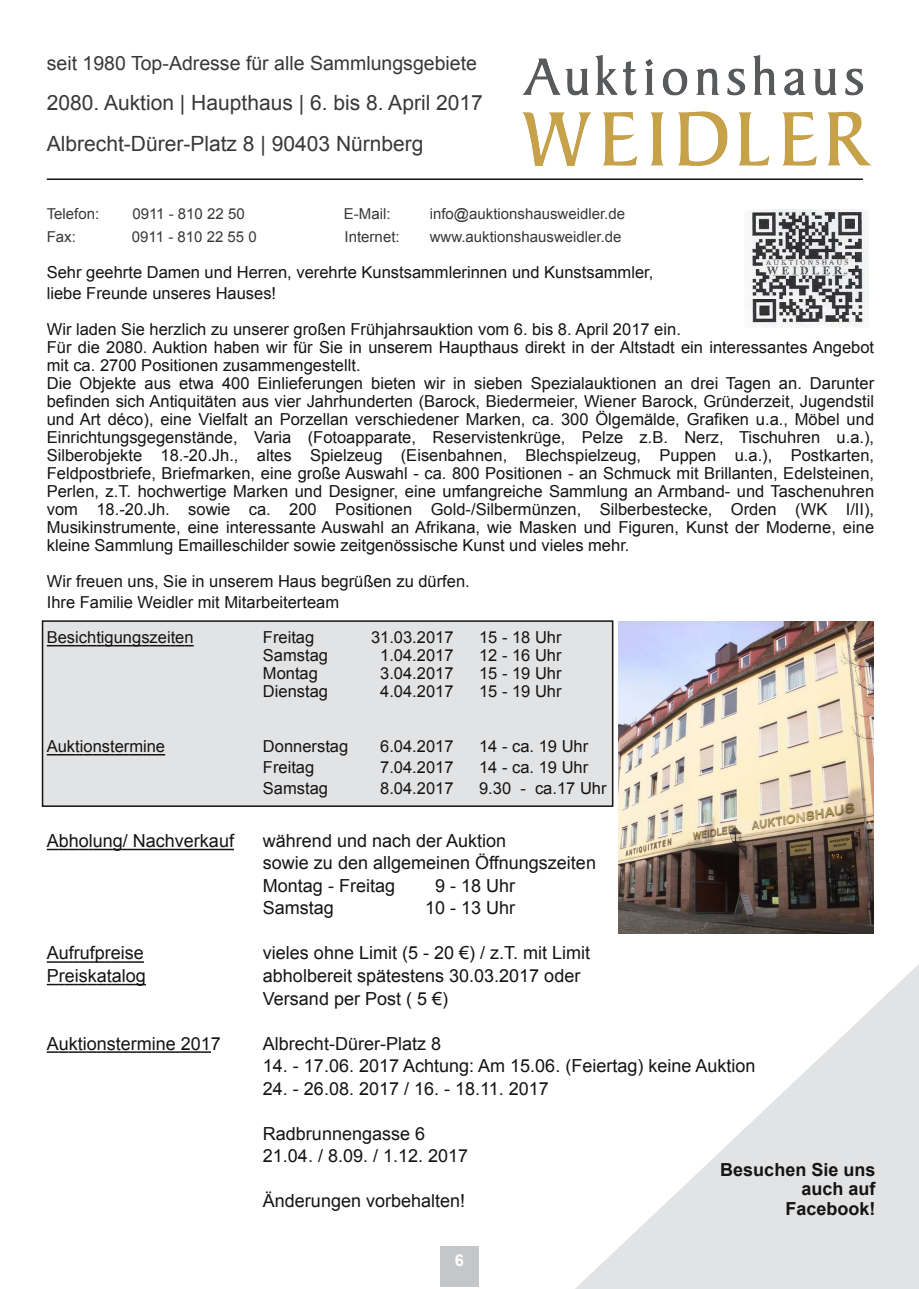
<style>
.page{position:relative;width:919px;height:1289px;background:#fff}
.page>*{position:absolute;margin:0;border:0;box-sizing:border-box;transform-origin:0 0}
.t1{font:21px/40.5px "Arial";color:#383838}
.t2{font:19.5px "Arial";color:#383838}
.t3{font:18px/22.5px "Arial";color:#161413}
.t4{font:700 18px/19.5px "Arial";color:#161413;text-align:right}
.t5{font:16.5px/18px "Arial";color:#161413}
.t6{font:700 16.5px "Arial";color:#fff}
.t7{font:15px "Arial";color:#383838}
.s1{color:#e2e3e4}
.s2{color:#fff}
</style>
<div class="page">
<div style="left:43px;top:621px;width:569px;height:185px;background:#e2e3e4"></div>
<div style="left:42px;top:620px;width:571px;height:187px;border:2px solid #161413"></div>
<svg style="left:47px;top:645px;width:147px;height:1px"></svg>
<svg style="left:47px;top:754px;width:118px;height:1px"></svg>
<div style="left:440px;top:1246px;width:38px;height:41px;background:#c4c6c7"></div>
<svg style="left:576px;top:965px;width:342px;height:323px"></svg>
<img style="left:618px;top:621px;width:255px;height:312px">
<hr style="left:47px;top:178px;width:815px;height:2px;background:#161413">
<img style="left:747px;top:209px;width:121px;height:118px">
<img style="left:522px;top:55px;width:349px;height:110px">
<svg style="left:47px;top:848px;width:187px;height:2px"></svg>
<svg style="left:47px;top:961px;width:97px;height:1px"></svg>
<svg style="left:47px;top:983px;width:99px;height:2px"></svg>
<svg style="left:47px;top:1051px;width:164px;height:1px"></svg>
<p class="t2" style="left:47px;top:55px;width:431px">seit 1980 Top-Adresse für alle Sammlungsgebiete</p>
<p class="t1" style="left:47px;top:84px;width:437px">2080. Auktion | Haupthaus | 6. bis 8. April 2017<br>Albrecht-Dürer-Platz 8 | 90403 Nürnberg</p>
<p class="t7" style="left:47px;top:208px;width:54px">Telefon:</p>
<p class="t7" style="left:132px;top:208px;width:114px">0911 - 810 22 50</p>
<p class="t7" style="left:344px;top:208px;width:48px">E-Mail:</p>
<p class="t7" style="left:429px;top:208px;width:197px">info@auktionshausweidler.de</p>
<p class="t7" style="left:47px;top:231px;width:31px">Fax:</p>
<p class="t7" style="left:132px;top:231px;width:126px">0911 - 810 22 55 0</p>
<p class="t7" style="left:344px;top:231px;width:57px">Internet:</p>
<p class="t7" style="left:429px;top:231px;width:193px">www.auktionshausweidler.de</p>
<p class="t5" style="left:47px;top:263px;width:608px;line-height:21px">Sehr geehrte Damen und Herren, verehrte Kunstsammlerinnen und Kunstsammler, liebe Freunde unseres Hauses!</p>
<p class="t5" style="left:47px;top:321px;width:828px">Wir laden Sie herzlich zu unserer großen Frühjahrsauktion vom 6. bis 8. April 2017 ein.<br>Für die 2080. Auktion haben wir für Sie in unserem Haupthaus direkt in der Altstadt ein interessantes Angebot mit ca. 2700 Positionen zusammengestellt.<br>Die Objekte aus etwa 400 Einlieferungen bieten wir in sieben Spezialauktionen an drei Tagen an. Darunter befinden sich Antiquitäten aus vier Jahrhunderten (Barock, Biedermeier, Wiener Barock, Gründerzeit, Jugendstil und Art déco), eine Vielfalt an Porzellan verschiedener Marken, ca. 300 Ölgemälde, Grafiken u.a., Möbel und Einrichtungsgegenstände, Varia (Fotoapparate, Reservistenkrüge, Pelze z.B. Nerz, Tischuhren u.a.), Silberobjekte 18.-20.Jh., altes Spielzeug (Eisenbahnen, Blechspielzeug, Puppen u.a.), Postkarten, Feldpostbriefe, Briefmarken, eine große Auswahl - ca. 800 Positionen - an Schmuck mit Brillanten, Edelsteinen, Perlen, z.T. hochwertige Marken und Designer, eine umfangreiche Sammlung an Armband- und Taschenuhren vom 18.-20.Jh. sowie ca. 200 Positionen Gold-/Silbermünzen, Silberbestecke, Orden (WK I/II), Musikinstrumente, eine interessante Auswahl an Afrikana, wie Masken und Figuren, Kunst der Moderne, eine kleine Sammlung Emailleschilder sowie zeitgenössische Kunst und vieles mehr.</p>
<p class="t5" style="left:47px;top:572px;width:424px;line-height:21px">Wir freuen uns, Sie in unserem Haus begrüßen zu dürfen.<br>Ihre Familie Weidler mit Mitarbeiterteam</p>
<p class="t5" style="left:47px;top:630px;width:148px">Besichtigungszeiten</p>
<p class="t5" style="left:263px;top:630px;width:53px">Freitag</p>
<p class="t5" style="left:371px;top:630px;width:84px">31.03.2017</p>
<p class="t5" style="left:479px;top:630px;width:84px">15 - 18 Uhr</p>
<p class="t5" style="left:263px;top:648px;width:67px">Samstag</p>
<p class="t5" style="left:371px;top:648px;width:84px"><span class="s1">0</span>1.04.2017</p>
<p class="t5" style="left:479px;top:648px;width:84px">12 - 16 Uhr</p>
<p class="t5" style="left:263px;top:666px;width:57px">Montag</p>
<p class="t5" style="left:371px;top:666px;width:84px"><span class="s1">0</span>3.04.2017</p>
<p class="t5" style="left:479px;top:666px;width:84px">15 - 19 Uhr</p>
<p class="t5" style="left:263px;top:684px;width:67px">Dienstag</p>
<p class="t5" style="left:371px;top:684px;width:84px"><span class="s1">0</span>4.04.2017</p>
<p class="t5" style="left:479px;top:684px;width:84px">15 - 19 Uhr</p>
<p class="t5" style="left:47px;top:739px;width:120px">Auktionstermine</p>
<p class="t5" style="left:263px;top:739px;width:87px">Donnerstag</p>
<p class="t5" style="left:371px;top:739px;width:84px"><span class="s1">0</span>6.04.2017</p>
<p class="t5" style="left:479px;top:739px;width:111px">14 - ca. 19 Uhr</p>
<p class="t5" style="left:263px;top:759px;width:53px">Freitag</p>
<p class="t5" style="left:371px;top:759px;width:84px"><span class="s1">0</span>7.04.2017</p>
<p class="t5" style="left:479px;top:759px;width:111px">14 - ca. 19 Uhr</p>
<p class="t5" style="left:263px;top:780px;width:67px">Samstag</p>
<p class="t5" style="left:371px;top:780px;width:84px"><span class="s1">0</span>8.04.2017</p>
<p class="t5" style="left:479px;top:780px;width:129px">9.30 - ca.17 Uhr</p>
<p class="t3" style="left:47px;top:831px;width:189px">Abholung/ Nachverkauf</p>
<p class="t3" style="left:263px;top:831px;width:334px">während und nach der Auktion<br>sowie zu den allgemeinen Öffnungszeiten<br>Montag - Freitag</p>
<p class="t3" style="left:425px;top:876px;width:92px"><span class="s2">0</span>9 - 18 Uhr</p>
<p class="t3" style="left:263px;top:898px;width:73px">Samstag</p>
<p class="t3" style="left:425px;top:898px;width:92px">10 - 13 Uhr</p>
<p class="t3" style="left:47px;top:943px;width:99px">Aufrufpreise</p>
<p class="t3" style="left:263px;top:943px;width:329px">vieles ohne Limit (5 - 20 €) / z.T. mit Limit</p>
<p class="t3" style="left:47px;top:966px;width:101px">Preiskatalog</p>
<p class="t3" style="left:263px;top:966px;width:319px">abholbereit spätestens 30.03.2017 oder<br>Versand per Post ( 5 €)</p>
<p class="t3" style="left:47px;top:1033px;width:176px">Auktionstermine 2017</p>
<p class="t3" style="left:263px;top:1033px;width:180px">Albrecht-Dürer-Platz 8</p>
<p class="t3" style="left:263px;top:1056px;width:494px">14. - 17.06. 2017 Achtung: Am 15.06. (Feiertag) keine Auktion</p>
<p class="t3" style="left:263px;top:1078px;width:287px">24. - 26.08. 2017 / 16. - 18.11. 2017</p>
<p class="t3" style="left:263px;top:1123px;width:207px">Radbrunnengasse 6<br>21.04. / 8.09. / 1.12. 2017</p>
<p class="t3" style="left:263px;top:1191px;width:204px">Änderungen vorbehalten!</p>
<p class="t4" style="left:720px;top:1161px;width:157px">Besuchen Sie uns auch auf<br>Facebook!</p>
<p class="t6" style="left:454px;top:1253px;width:11px">6</p>
</div>
